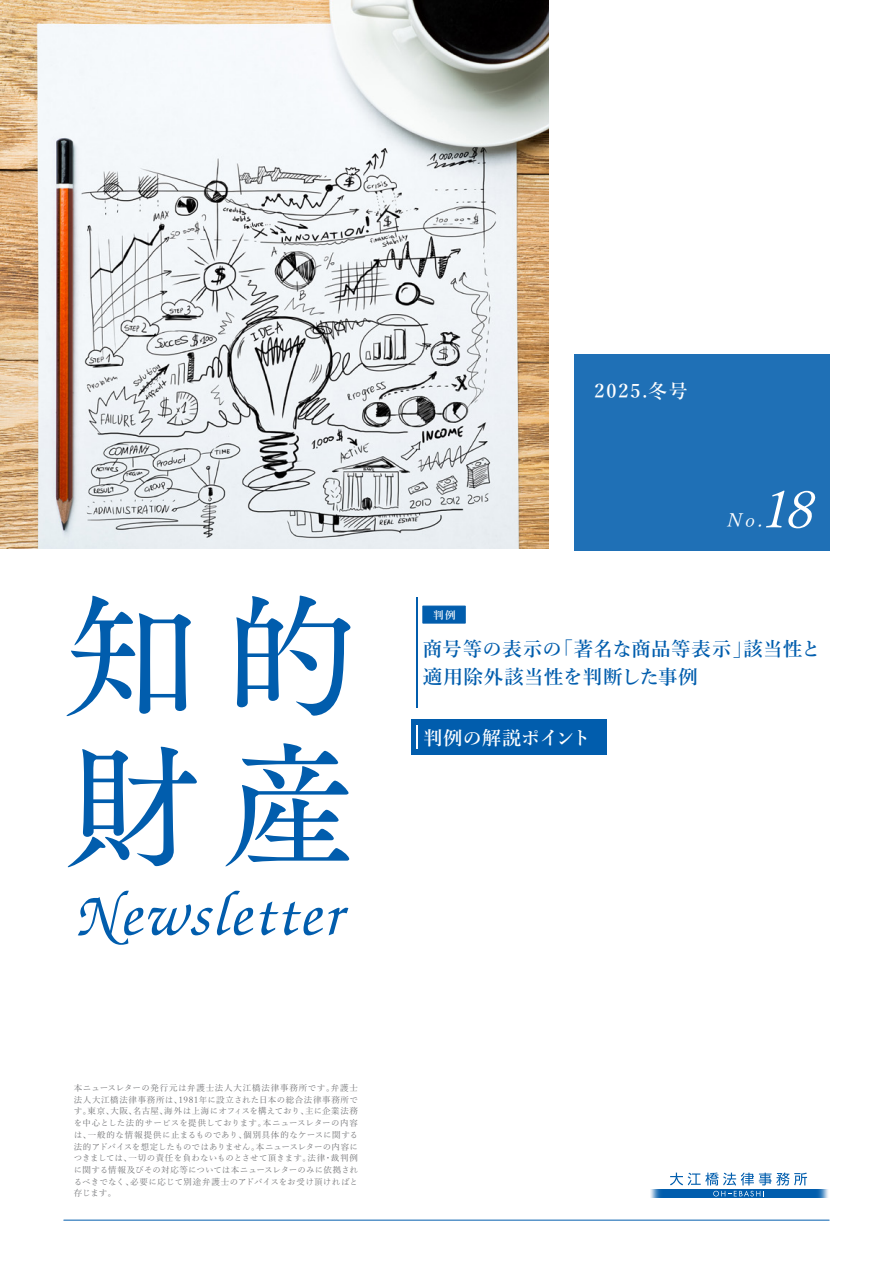
<style>
.page{position:relative;width:893px;height:1263px;background:#fff}
.page>*{position:absolute;margin:0;border:0;box-sizing:border-box;transform-origin:0 0}
.t1{font:italic 51.6px "Yu Mincho";color:#fff}
.t2{font:600 19.5px/28.5px "Yu Mincho";letter-spacing:.02em;color:#015dad}
.t3{font:600 19.2px "Yu Mincho";color:#fff}
.t4{font:600 19.2px "Yu Mincho";letter-spacing:.03em;color:#fff}
.t5{font:italic 18.3px "Yu Mincho";color:#fff}
.t6{font:600 10.65px "Yu Mincho";color:#fff}
.t7{font:8.55px/11.7px "Yu Mincho";letter-spacing:.02em;color:#6c6d70;text-align:justify}
</style>
<div class="page">
<hr style="left:64px;top:1220px;width:765px;height:1px;background:#015dad">
<div style="left:650px;top:1189px;width:179px;height:9px;background:#f8f9fc"></div>
<div style="left:650px;top:1189px;width:178px;height:9px;background:#f1f4f9"></div>
<div style="left:651px;top:1189px;width:177px;height:9px;background:#e7eef6"></div>
<div style="left:651px;top:1189px;width:176px;height:9px;background:#dce7f2"></div>
<div style="left:652px;top:1189px;width:175px;height:9px;background:#cfdeed"></div>
<div style="left:652px;top:1189px;width:174px;height:9px;background:#c1d5e8"></div>
<div style="left:653px;top:1189px;width:173px;height:9px;background:#b1cbe3"></div>
<div style="left:653px;top:1189px;width:172px;height:9px;background:#a1c1de"></div>
<div style="left:654px;top:1189px;width:171px;height:9px;background:#91b7d9"></div>
<div style="left:654px;top:1189px;width:170px;height:9px;background:#81add4"></div>
<div style="left:655px;top:1189px;width:169px;height:9px;background:#71a3cf"></div>
<div style="left:655px;top:1189px;width:168px;height:9px;background:#629aca"></div>
<div style="left:656px;top:1189px;width:167px;height:9px;background:#5491c6"></div>
<div style="left:656px;top:1189px;width:166px;height:9px;background:#4185c0"></div>
<div style="left:657px;top:1189px;width:164px;height:9px;background:#2d78b9"></div>
<div style="left:658px;top:1189px;width:162px;height:9px;background:#1d6eb4"></div>
<div style="left:659px;top:1189px;width:160px;height:9px;background:#1166b0"></div>
<div style="left:660px;top:1189px;width:158px;height:9px;background:#0962ae"></div>
<div style="left:661px;top:1189px;width:156px;height:9px;background:#015dad"></div>
<svg style="left:714px;top:1196px;width:50px;height:1px"></svg>
<svg style="left:670px;top:1172px;width:137px;height:24px"></svg>
<div style="left:411px;top:719px;width:195px;height:35px;background:#015dad"></div>
<svg style="left:416px;top:725px;width:1px;height:24px"></svg>
<hr style="left:416px;top:597px;width:1px;height:111px;background:#015dad">
<div style="left:423px;top:606px;width:43px;height:17px;background:#015dad"></div>
<img style="left:0;top:0;width:548px;height:548px">
<svg style="left:67px;top:596px;width:124px;height:120px"></svg>
<svg style="left:236px;top:596px;width:114px;height:120px"></svg>
<svg style="left:68px;top:747px;width:129px;height:120px"></svg>
<svg style="left:225px;top:743px;width:124px;height:123px"></svg>
<svg style="left:78px;top:891px;width:175px;height:54px"></svg>
<svg style="left:259px;top:901px;width:89px;height:34px"></svg>
<div style="left:574px;top:354px;width:255px;height:197px;background:#1f70b6"></div>
<p class="t6" style="left:433px;top:609px;width:24px">判例</p>
<h3 class="t4" style="left:594px;top:380px;width:95px">2025.冬号</h3>
<h1 class="t1" style="left:758px;top:462px;width:75px">18</h1>
<h3 class="t5" style="left:726px;top:504px;width:45px">No.</h3>
<h2 class="t2" style="left:423px;top:635px;width:399px">商号等の表示の「著名な商品等表示」該当性と適用除外該当性を判断した事例</h2>
<h3 class="t3" style="left:424px;top:727px;width:169px">判例の解説ポイント</h3>
<p class="t7" style="left:74px;top:1081px;width:286px">本ニュースレターの発行元は弁護士法人大江橋法律事務所です。弁護士法人大江橋法律事務所は、1981年に設立された日本の総合法律事務所です。東京、大阪、名古屋、海外は上海にオフィスを構えており、主に企業法務を中心とした法的サービスを提供しております。本ニュースレターの内容は、一般的な情報提供に止まるものであり、個別具体的なケースに関する法的アドバイスを想定したものではありません。本ニュースレターの内容につきましては、一切の責任を負わないものとさせて頂きます。法律・裁判例に関する情報及びその対応等については本ニュースレターのみに依拠されるべきでなく、必要に応じて別途弁護士のアドバイスをお受け頂ければと存じます。</p>
</div>
